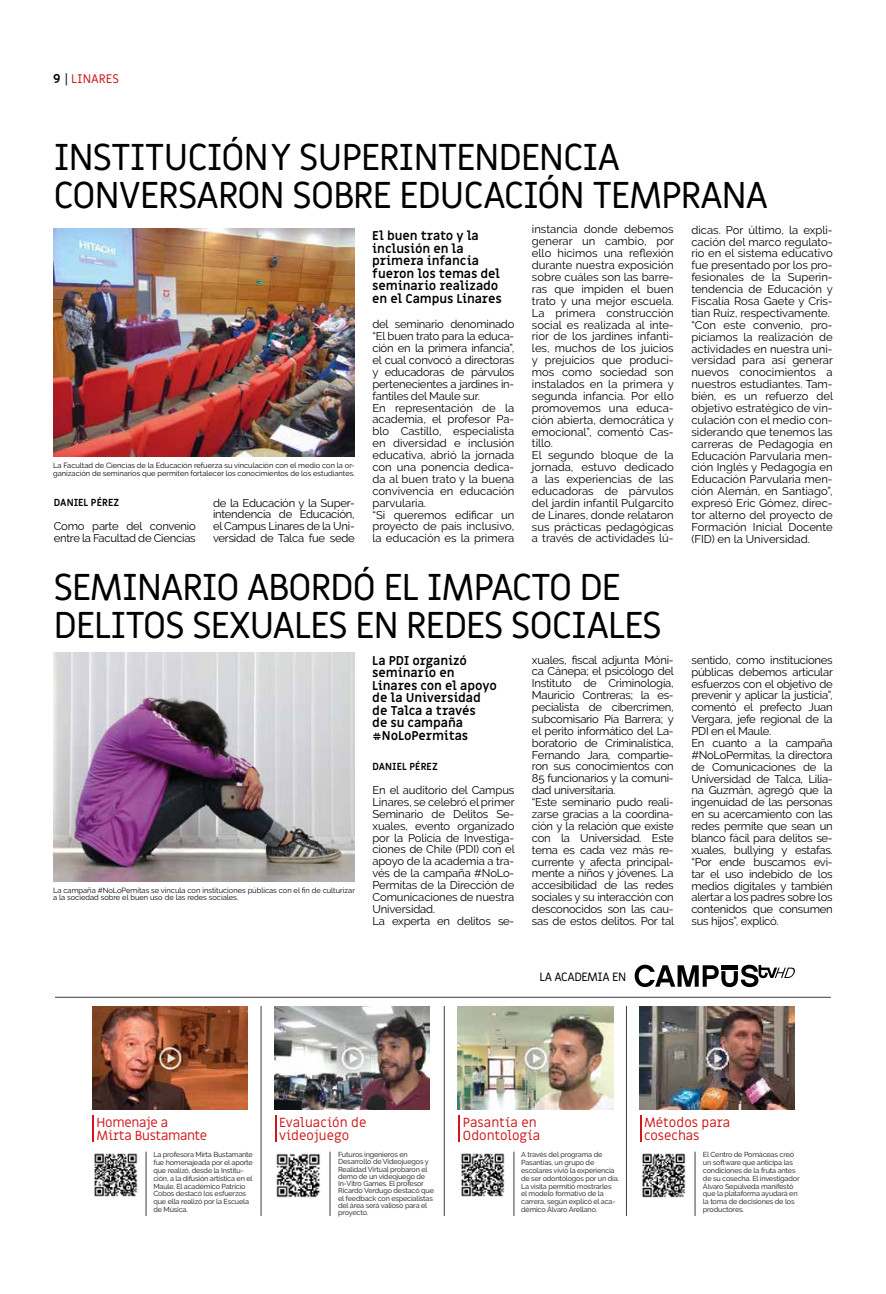
<style>
.page{position:relative;width:886px;height:1294px;background:#fff}
.page>*{position:absolute;margin:0;border:0;box-sizing:border-box;transform-origin:0 0}
.t1{font:37.5px/37.5px "Miriam Libre";letter-spacing:-.04em;color:#000}
.t2{font:13.25px/13.2px "Miriam Libre";color:#cd171a}
.t3{font:13.25px/13.2px "Miriam Libre";letter-spacing:-.025em;color:#cf181e}
.t4{font:700 12.5px/12.5px "Miriam Libre";color:#000}
.t5{font:12.5px "Miriam Libre";color:#cd171a}
.t6{font:12px "Miriam Libre";letter-spacing:-.04em;color:#000}
.t7{font:11.25px/11.9px "Raleway";letter-spacing:-.01em;color:#000}
.t8{font:700 10px "Miriam Libre";color:#000}
.t9{font:7.5px/7.5px "Raleway";color:#000}
.t10{font:500 7.25px/7.9px "Raleway";letter-spacing:-.025em;color:#3c3c3b}
.s1{font-weight:700;color:#000}
.s2{color:#000}
</style>
<div class="page">
<img style="left:54px;top:228px;width:301px;height:229px">
<img style="left:54px;top:652px;width:301px;height:229px">
<img style="left:92px;top:1006px;width:155px;height:103px">
<img style="left:275px;top:1006px;width:155px;height:103px">
<img style="left:458px;top:1006px;width:155px;height:103px">
<img style="left:640px;top:1006px;width:155px;height:103px">
<img style="left:642px;top:1153px;width:44px;height:44px">
<hr style="left:146px;top:1151px;width:1px;height:64px;background:#3c3c3b">
<hr style="left:330px;top:1151px;width:1px;height:64px;background:#3c3c3b">
<hr style="left:514px;top:1151px;width:1px;height:64px;background:#3c3c3b">
<hr style="left:695px;top:1151px;width:1px;height:64px;background:#3c3c3b">
<hr style="left:261px;top:1005px;width:1px;height:210px;background:#3c3c3b">
<hr style="left:444px;top:1005px;width:1px;height:210px;background:#3c3c3b">
<hr style="left:626px;top:1005px;width:1px;height:210px;background:#3c3c3b">
<img style="left:461px;top:1153px;width:44px;height:44px">
<img style="left:276px;top:1153px;width:44px;height:45px">
<img style="left:94px;top:1153px;width:44px;height:44px">
<hr style="left:92px;top:1115px;width:2px;height:26px;background:#cd171a">
<hr style="left:275px;top:1115px;width:2px;height:26px;background:#cd171a">
<svg style="left:458px;top:1115px;width:1px;height:26px"></svg>
<hr style="left:640px;top:1115px;width:2px;height:26px;background:#cd171a">
<hr style="left:55px;top:997px;width:776px;height:1px;background:#3c3c3b">
<svg style="left:635px;top:964px;width:160px;height:23px"></svg>
<p class="t5" style="left:53px;top:71px;width:67px"><span class="s1">9</span> <span class="s2">|</span> LINARES</p>
<h1 class="t1" style="left:54px;top:140px;width:716px">INSTITUCIÓN Y SUPERINTENDENCIA<br>CONVERSARON SOBRE EDUCACIÓN TEMPRANA</h1>
<p class="t9" style="left:53px;top:462px;width:303px">La Facultad de Ciencias de la Educación refuerza su vinculación con el medio con la or&shy;ganización de seminarios que permiten fortalecer los conocimientos de los estudiantes.</p>
<p class="t8" style="left:54px;top:496px;width:67px">DANIEL PÉREZ</p>
<p class="t7" style="left:54px;top:520px;width:143px">Como parte del convenio entre la Facultad de Ciencias</p>
<p class="t7" style="left:213px;top:496px;width:143px;text-align:justify">de la Educación y la Super&shy;intendencia de Educación, el Campus Linares de la Uni&shy;versidad de Talca fue sede</p>
<p class="t4" style="left:372px;top:230px;width:131px">El buen trato y la inclusión en la primera infancia fueron los temas del seminario realizado en el Campus Linares</p>
<p class="t7" style="left:372px;top:318px;width:143px">del seminario denominado “El buen trato para la educa&shy;ción en la primera infancia”, el cual convocó a directoras y educadoras de párvulos pertenecientes a jardines in&shy;fantiles del Maule sur.<br>En representación de la academia, el profesor Pa&shy;blo Castillo, especialista en diversidad e inclusión educativa, abrió la jornada con una ponencia dedica&shy;da al buen trato y la buena convivencia en educación parvularia.<br>“Si queremos edificar un proyecto de país inclusivo, la educación es la primera</p>
<p class="t7" style="left:532px;top:223px;width:144px">instancia donde debemos generar un cambio, por ello hicimos una reflexión durante nuestra exposición sobre cuáles son las barre&shy;ras que impiden el buen trato y una mejor escuela.<br>La primera construcción social es realizada al inte&shy;rior de los jardines infanti&shy;les, muchos de los juicios y prejuicios que produci&shy;mos como sociedad son instalados en la primera y segunda infancia. Por ello promovemos una educa&shy;ción abierta, democrática y emocional”, comentó Cas&shy;tillo.<br>El segundo bloque de la jornada, estuvo dedicado a las experiencias de las educadoras de párvulos del jardín infantil Pulgarcito de Linares, donde relataron sus prácticas pedagógicas a través de actividades lú-</p>
<h1 class="t1" style="left:54px;top:569px;width:610px">SEMINARIO ABORDÓ EL IMPACTO DE<br>DELITOS SEXUALES EN REDES SOCIALES</h1>
<p class="t9" style="left:53px;top:886px;width:303px">La campaña #NoLoPemitas se vincula con instituciones públicas con el fin de culturizar a la sociedad sobre el buen uso de las redes sociales.</p>
<p class="t4" style="left:372px;top:654px;width:126px">La PDI organizó seminario en<br>Linares con el apoyo de la Universidad de Talca a través<br>de su campaña #NoLoPermitas</p>
<p class="t8" style="left:372px;top:760px;width:67px">DANIEL PÉREZ</p>
<p class="t7" style="left:372px;top:784px;width:144px">En el auditorio del Campus<br>Linares, se celebró el primer<br>Seminario de Delitos Se&shy;xuales, evento organizado por la Policía de Investiga&shy;ciones de Chile (PDI) con el apoyo de la academia a tra&shy;vés de la campaña #NoLo-<br>Permitas de la Dirección de<br>Comunicaciones de nuestra<br>Universidad.<br>La experta en delitos se-</p>
<p class="t7" style="left:532px;top:653px;width:144px">xuales, fiscal adjunta Móni&shy;ca Cánepa; el psicólogo del<br>Instituto de Criminología,<br>Mauricio Contreras; la es&shy;pecialista de cibercrimen, subcomisario Pía Barrera; y el perito informático del La&shy;boratorio de Criminalística,<br>Fernando Jara, compartie&shy;ron sus conocimientos con<br>85 funcionarios y la comuni&shy;dad universitaria.<br>“Este seminario pudo reali&shy;zarse gracias a la coordina&shy;ción y la relación que existe con la Universidad. Este tema es cada vez más re&shy;currente y afecta principal&shy;mente a niños y jóvenes. La accesibilidad de las redes sociales y su interacción con desconocidos son las cau&shy;sas de estos delitos. Por tal</p>
<p class="t7" style="left:691px;top:224px;width:143px">dicas. Por último, la expli&shy;cación del marco regulato&shy;rio en el sistema educativo fue presentado por los pro&shy;fesionales de la Superin&shy;tendencia de Educación y<br>Fiscalía Rosa Gaete y Cris&shy;tian Ruiz, respectivamente. “Con este convenio, pro&shy;piciamos la realización de actividades en nuestra uni&shy;versidad para así generar nuevos conocimientos a nuestros estudiantes. Tam&shy;bién, es un refuerzo del objetivo estratégico de vin&shy;culación con el medio con&shy;siderando que tenemos las carreras de Pedagogía en<br>Educación Parvularia men&shy;ción Inglés y Pedagogía en<br>Educación Parvularia men&shy;ción Alemán, en Santiago”, expresó Eric Gómez, direc&shy;tor alterno del proyecto de<br>Formación Inicial Docente (FID) en la Universidad.</p>
<p class="t7" style="left:691px;top:653px;width:143px">sentido, como instituciones públicas debemos articular esfuerzos con el objetivo de prevenir y aplicar la justicia”, comentó el prefecto Juan<br>Vergara, jefe regional de la<br>PDI en el Maule.<br>En cuanto a la campaña #NoLoPermitas, la directora de Comunicaciones de la<br>Universidad de Talca, Lilia&shy;na Guzmán, agregó que la ingenuidad de las personas en su acercamiento con las redes permite que sean un blanco fácil para delitos se&shy;xuales, bullying y estafas. “Por ende buscamos evi&shy;tar el uso indebido de los medios digitales y también alertar a los padres sobre los contenidos que consumen sus hijos”, explicó.</p>
<p class="t6" style="left:539px;top:969px;width:88px">LA ACADEMIA EN</p>
<p class="t3" style="left:97px;top:1115px;width:112px">Homenaje a<br>Mirta Bustamante</p>
<p class="t2" style="left:279px;top:1115px;width:89px">Evaluación de videojuego</p>
<p class="t2" style="left:463px;top:1115px;width:79px">Pasantía en<br>Odontología</p>
<p class="t2" style="left:644px;top:1115px;width:88px">Métodos para cosechas</p>
<p class="t10" style="left:153px;top:1150px;width:101px">La profesora Mirta Bustamante fue homenajeada por el aporte que realizó, desde la Institu&shy;ción, a la difusión artística en el<br>Maule. El académico Patricio<br>Cobos destacó los esfuerzos que ella realizó por la Escuela de Música.</p>
<p class="t10" style="left:338px;top:1150px;width:97px;line-height:7.2px">Futuros ingenieros en<br>Desarrollo de Videojuegos y<br>Realidad Virtual probaron el demo de un videojuego de<br>In-Vitro Games. El profesor<br>Ricardo Verdugo destacó que el feedback con especialistas del área será valioso para el proyecto.</p>
<p class="t10" style="left:521px;top:1150px;width:99px">A través del programa de<br>Pasantías, un grupo de escolares vivió la experiencia de ser odontólogos por un día.<br>La visita permitió mostrarles el modelo formativo de la carrera, según explicó el aca&shy;démico Álvaro Arellano.</p>
<p class="t10" style="left:703px;top:1150px;width:98px">El Centro de Pomáceas creó un software que anticipa las condiciones de la fruta antes de su cosecha. El investigador<br>Álvaro Sepúlveda manifestó que la plataforma ayudará en la toma de decisiones de los productores.</p>
</div>
